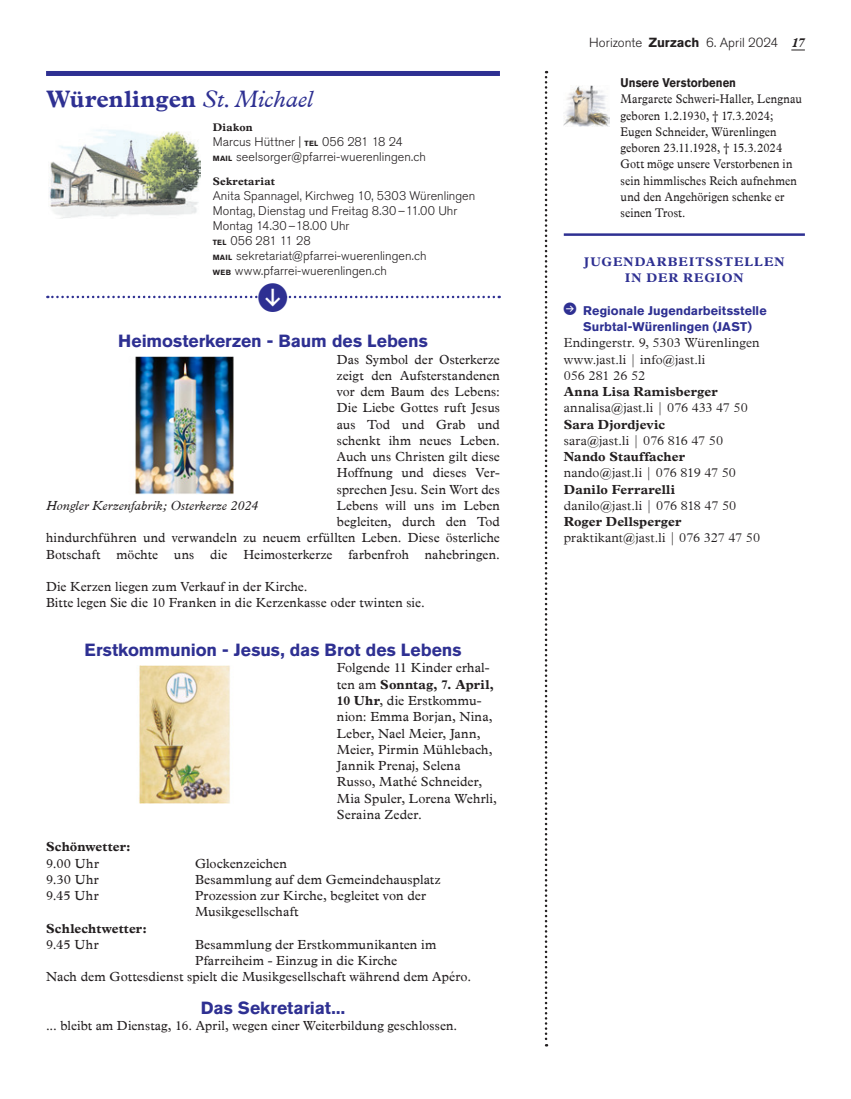
<style>
.page{position:relative;width:851px;height:1099px;background:#fff}
.page>*{position:absolute;margin:0;border:0;box-sizing:border-box;transform-origin:0 0}
.Pfarrei_Ort_Patrozin{font:700 23.75px "Plantin MT Pro";color:#2e3092}
.subheadline-1{font:700 17.5px "Akzidenz Grotesk Pro";letter-spacing:-.005em;color:#2e3092}
.paragraphBlockCenter{font:13.12px/16.2px "Plantin MT Pro";letter-spacing:.01em;color:#231f20;text-align:right}
.paragraphTableNoLine{font:13.12px/16.2px "Plantin MT Pro";letter-spacing:.01em;color:#231f20}
.Filler_Article_Parag{font:300 13.12px "Plantin MT Pro";letter-spacing:.005em;color:#231f20}
.Filler_Article_Parag-2{font:700 13.12px "Plantin MT Pro";letter-spacing:.01em;color:#231f20}
.ImageLegend{font:italic 13.12px "Plantin MT Pro";letter-spacing:.005em;color:#231f20}
.t1{font:300 13.12px "Akzidenz Grotesk Pro";color:#231f20}
.paragraphTableNoLine-2{font:700 13.12px "Plantin MT Pro";color:#231f20}
.lifeEventParagraph{font:12.5px/16.2px "Plantin MT Pro";letter-spacing:.01em;color:#231f20;scale:.9 1}
.Pfarrei_Adresse_mit{font:300 12.5px "Akzidenz Grotesk Pro";letter-spacing:.005em;color:#231f20}
.Pfarrei_Adresse_Text{font:300 12.5px "Akzidenz Grotesk Pro";letter-spacing:.005em;color:#231f20}
.t2{font:700 12.5px/16.2px "Akzidenz Grotesk Pro";letter-spacing:.005em;color:#2e3092}
.Filler_Article_Title{font:700 12.5px/16.2px "Plantin MT Pro";letter-spacing:.085em;color:#2e3092;text-align:center}
.lifeEventTitle{font:700 12.5px "Akzidenz Grotesk Pro";letter-spacing:.005em;color:#231f20;scale:.9 1}
.Pfarrei_Adresse_Tite{font:700 11px "Plantin MT Pro";letter-spacing:.025em;color:#231f20}
.s1{font-weight:400;font-style:italic}
.s2{font-weight:700;font-size:7.5px}
.s3{font-weight:700}
.s4{font-family:"Plantin MT Pro";font-weight:700;font-style:italic}
</style>
<div class="page">
<svg style="left:791px;top:50px;width:13px;height:1px"></svg>
<svg style="left:544px;top:71px;width:3px;height:975px"></svg>
<hr style="left:563px;top:233px;width:241px;height:3px;background:#2e3092">
<img style="left:563px;top:85px;width:46px;height:42px">
<img style="left:135px;top:356px;width:99px;height:138px">
<img style="left:139px;top:665px;width:91px;height:138px">
<div style="left:46px;top:71px;width:454px;height:5px;background:#2e3092"></div>
<img style="left:49px;top:129px;width:151px;height:89px">
<svg style="left:47px;top:295px;width:452px;height:4px"></svg>
<p class="Pfarrei_Ort_Patrozin" style="left:46px;top:85px;width:268px">Würenlingen <span class="s1">St.Michael</span></p>
<p class="Pfarrei_Adresse_Tite" style="left:213px;top:121px;width:41px">Diakon</p>
<p class="Pfarrei_Adresse_mit" style="left:213px;top:133px;width:191px">Marcus Hüttner | <span class="s2">TEL</span> 056 281 18 24</p>
<p class="Pfarrei_Adresse_mit" style="left:213px;top:148px;width:215px"><span class="s2">MAIL</span> seelsorger@pfarrei-wuerenlingen.ch</p>
<p class="Pfarrei_Adresse_Tite" style="left:213px;top:174px;width:64px">Sekretariat</p>
<p class="Pfarrei_Adresse_Text" style="left:213px;top:187px;width:264px">Anita Spannagel, Kirchweg 10, 5303 Würenlingen</p>
<p class="Pfarrei_Adresse_Text" style="left:213px;top:202px;width:246px">Montag, Dienstag und Freitag 8.30–11.00 Uhr</p>
<p class="Pfarrei_Adresse_Text" style="left:213px;top:217px;width:138px">Montag 14.30–18.00 Uhr</p>
<p class="Pfarrei_Adresse_mit" style="left:213px;top:232px;width:99px"><span class="s2">TEL</span> 056 281 11 28</p>
<p class="Pfarrei_Adresse_mit" style="left:213px;top:247px;width:215px"><span class="s2">MAIL</span> sekretariat@pfarrei-wuerenlingen.ch</p>
<p class="Pfarrei_Adresse_mit" style="left:213px;top:262px;width:176px"><span class="s2">WEB</span> www.pfarrei-wuerenlingen.ch</p>
<p class="subheadline-1" style="left:118px;top:330px;width:311px">Heimosterkerzen - Baum des Lebens</p>
<p class="paragraphBlockCenter" style="left:46px;top:351px;width:455px">Das Symbol der Osterkerze<br>zeigt den Aufsterstandenen<br>vor dem Baum des Lebens:<br>Die Liebe Gottes ruft Jesus<br>aus Tod und Grab und<br>schenkt ihm neues Leben.<br>Auch uns Christen gilt diese<br>Hoffnung und dieses Ver-<br>sprechen Jesu. Sein Wort des<br>Lebens will uns im Leben<br>begleiten, durch den Tod<br>hindurchführen und verwandeln zu neuem erfüllten Leben. Diese österliche<br>Botschaft möchte uns die Heimosterkerze farbenfroh nahebringen.</p>
<p class="paragraphBlockCenter" style="left:46px;top:578px;width:263px">Die Kerzen liegen zum Verkauf in der Kirche.</p>
<p class="paragraphBlockCenter" style="left:46px;top:595px;width:380px">Bitte legen Sie die 10 Franken in die Kerzenkasse oder twinten sie.</p>
<p class="subheadline-1" style="left:84px;top:638px;width:378px">Erstkommunion - Jesus, das Brot des Lebens</p>
<p class="paragraphTableNoLine" style="left:337px;top:660px;width:162px">Folgende 11 Kinder erhal&shy;ten am <span class="s3">Sonntag, 7. April,<br>10 Uhr</span>, die Erstkommu&shy;nion: Emma Borjan, Nina,<br>Leber, Nael Meier, Jann,<br>Meier, Pirmin Mühlebach,<br>Jannik Prenaj, Selena<br>Russo, Mathé Schneider,<br>Mia Spuler, Lorena Wehrli,<br>Seraina Zeder.</p>
<p class="paragraphTableNoLine-2" style="left:46px;top:839px;width:86px">Schönwetter:</p>
<p class="paragraphTableNoLine" style="left:46px;top:855px;width:54px">9.00 Uhr</p>
<p class="paragraphTableNoLine" style="left:195px;top:855px;width:93px">Glockenzeichen</p>
<p class="paragraphTableNoLine" style="left:46px;top:871px;width:54px">9.30 Uhr</p>
<p class="paragraphTableNoLine" style="left:195px;top:871px;width:247px">Besammlung auf dem Gemeindehausplatz</p>
<p class="paragraphTableNoLine" style="left:46px;top:887px;width:54px">9.45 Uhr</p>
<p class="paragraphTableNoLine" style="left:195px;top:887px;width:232px">Prozession zur Kirche, begleitet von der</p>
<p class="paragraphTableNoLine" style="left:195px;top:903px;width:105px">Musikgesellschaft</p>
<p class="paragraphTableNoLine-2" style="left:46px;top:920px;width:102px">Schlechtwetter:</p>
<p class="paragraphTableNoLine" style="left:46px;top:936px;width:54px">9.45 Uhr</p>
<p class="paragraphTableNoLine" style="left:195px;top:936px;width:243px">Besammlung der Erstkommunikanten im</p>
<p class="paragraphTableNoLine" style="left:195px;top:952px;width:204px">Pfarreiheim - Einzug in die Kirche</p>
<p class="paragraphTableNoLine" style="left:46px;top:968px;width:426px">Nach dem Gottesdienst spielt die Musikgesellschaft während dem Apéro.</p>
<p class="subheadline-1" style="left:201px;top:996px;width:146px">Das Sekretariat...</p>
<p class="paragraphBlockCenter" style="left:46px;top:1017px;width:412px">... bleibt am Dienstag, 16. April, wegen einer Weiterbildung geschlossen.</p>
<p class="ImageLegend" style="left:46px;top:498px;width:213px">Hongler Kerzenfabrik; Osterkerze 2024</p>
<p class="t1" style="left:589px;top:34px;width:217px">Horizonte <span class="s3">Zurzach</span> 6. April 2024 <span class="s4">17</span></p>
<p class="lifeEventTitle" style="left:620px;top:75px;width:130px">Unsere Verstorbenen</p>
<p class="lifeEventParagraph" style="left:620px;top:91px;width:203px">Margarete Schweri-Haller, Lengnau geboren 1.2.1930, † 17.3.2024;<br>Eugen Schneider, Würenlingen geboren 23.11.1928, † 15.3.2024<br>Gott möge unsere Verstorbenen in sein himmlisches Reich aufnehmen und den Angehörigen schenke er seinen Trost.</p>
<p class="Filler_Article_Title" style="left:584px;top:253px;width:202px">JUGENDARBEITSSTELLEN<br>IN DER REGION</p>
<p class="t2" style="left:583px;top:302px;width:185px">Regionale Jugendarbeitsstelle<br>Surbtal-Würenlingen (JAST)</p>
<p class="Filler_Article_Parag" style="left:563px;top:335px;width:197px">Endingerstr. 9, 5303 Würenlingen</p>
<p class="Filler_Article_Parag" style="left:563px;top:351px;width:143px">www.jast.li | info@jast.li</p>
<p class="Filler_Article_Parag" style="left:563px;top:368px;width:83px">056 281 26 52</p>
<p class="Filler_Article_Parag-2" style="left:563px;top:384px;width:155px">Anna Lisa Ramisberger</p>
<p class="Filler_Article_Parag" style="left:563px;top:400px;width:185px">annalisa@jast.li | 076 433 47 50</p>
<p class="Filler_Article_Parag-2" style="left:563px;top:416px;width:103px">Sara Djordjevic</p>
<p class="Filler_Article_Parag" style="left:563px;top:433px;width:161px">sara@jast.li | 076 816 47 50</p>
<p class="Filler_Article_Parag-2" style="left:563px;top:449px;width:123px">Nando Stauffacher</p>
<p class="Filler_Article_Parag" style="left:563px;top:465px;width:174px">nando@jast.li | 076 819 47 50</p>
<p class="Filler_Article_Parag-2" style="left:563px;top:481px;width:113px">Danilo Ferrarelli</p>
<p class="Filler_Article_Parag" style="left:563px;top:498px;width:174px">danilo@jast.li | 076 818 47 50</p>
<p class="Filler_Article_Parag-2" style="left:563px;top:514px;width:119px">Roger Dellsperger</p>
<p class="Filler_Article_Parag" style="left:563px;top:530px;width:198px">praktikant@jast.li | 076 327 47 50</p>
</div>
